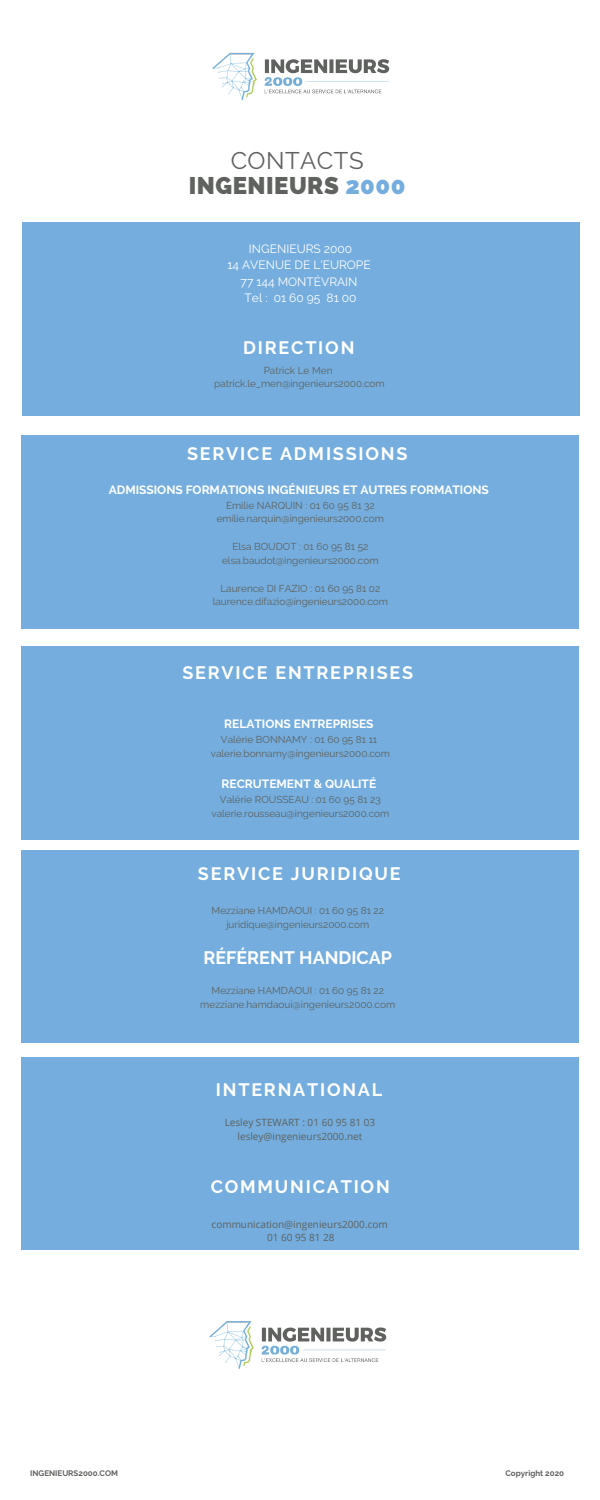
<style>
.page{position:relative;width:600px;height:1500px;background:#fff}
.page>*{position:absolute;margin:0;border:0;box-sizing:border-box;transform-origin:0 0}
.t1{font:800 24px "Raleway";letter-spacing:.02em;color:#5f625e}
.t2{font:24px "Raleway";letter-spacing:.02em;color:#5f625e}
.t3{font:700 18px "Raleway";letter-spacing:.1em;color:#fff}
.t4{font:700 18px "Raleway";color:#fff}
.t5{font:700 12px "Raleway";color:#fff}
.t6{font:12px "Raleway";color:#fff}
.t7{font:10px "Raleway";color:#5f625e}
.t8{font:10px "Open Sans";color:#5f625e}
.t9{font:700 8px "Raleway";color:#5f625e}
.s1{color:#74adde}
</style>
<div class="page">
<div style="left:22px;top:223px;width:557px;height:192px;background:#74adde"></div>
<div style="left:21px;top:436px;width:557px;height:192px;background:#74adde"></div>
<div style="left:21px;top:646px;width:558px;height:193px;background:#74adde"></div>
<div style="left:21px;top:850px;width:558px;height:193px;background:#74adde"></div>
<div style="left:21px;top:1057px;width:558px;height:193px;background:#74adde"></div>
<img style="left:212px;top:52px;width:178px;height:49px">
<img style="left:209px;top:1321px;width:178px;height:48px">
<p class="t2" style="left:231px;top:147px;width:134px">CONTACTS</p>
<p class="t1" style="left:189px;top:171px;width:218px">INGENIEURS <span class="s1">2000</span></p>
<p class="t6" style="left:249px;top:241px;width:105px">INGENIEURS 2000</p>
<p class="t6" style="left:227px;top:258px;width:145px">14 AVENUE DE L'EUROPE</p>
<p class="t6" style="left:241px;top:274px;width:118px">77 144 MONTÉVRAIN</p>
<p class="t6" style="left:245px;top:291px;width:113px">Tel : 01 60 95 81 00</p>
<p class="t3" style="left:243px;top:338px;width:113px">DIRECTION</p>
<p class="t7" style="left:264px;top:364px;width:70px">Patrick Le Men</p>
<p class="t7" style="left:214px;top:378px;width:172px">patrick.le_men@ingenieurs2000.com</p>
<p class="t3" style="left:187px;top:443px;width:222px">SERVICE ADMISSIONS</p>
<p class="t5" style="left:109px;top:483px;width:382px">ADMISSIONS FORMATIONS INGÉNIEURS ET AUTRES FORMATIONS</p>
<p class="t7" style="left:226px;top:499px;width:150px">Emilie NARQUIN : 01 60 95 81 32</p>
<p class="t7" style="left:217px;top:513px;width:169px">emilie.narquin@ingenieurs2000.com</p>
<p class="t7" style="left:232px;top:541px;width:137px">Elsa BOUDOT : 01 60 95 81 52</p>
<p class="t7" style="left:222px;top:555px;width:158px">elsa.baudot@ingenieurs2000.com</p>
<p class="t7" style="left:220px;top:582px;width:161px">Laurence DI FAZIO : 01 60 95 81 02</p>
<p class="t7" style="left:213px;top:596px;width:177px">laurence.difazio@ingenieurs2000.com</p>
<p class="t3" style="left:182px;top:662px;width:232px">SERVICE ENTREPRISES</p>
<p class="t5" style="left:224px;top:717px;width:151px">RELATIONS ENTREPRISES</p>
<p class="t7" style="left:221px;top:734px;width:158px">Valérie BONNAMY : 01 60 95 81 11</p>
<p class="t7" style="left:211px;top:748px;width:181px">valerie.bonnamy@ingenieurs2000.com</p>
<p class="t5" style="left:222px;top:777px;width:156px">RECRUTEMENT &amp; QUALITÉ</p>
<p class="t7" style="left:220px;top:794px;width:162px">Valérie ROUSSEAU : 01 60 95 81 23</p>
<p class="t7" style="left:211px;top:808px;width:179px">valerie.rousseau@ingenieurs2000.com</p>
<p class="t3" style="left:198px;top:864px;width:204px">SERVICE JURIDIQUE</p>
<p class="t7" style="left:212px;top:904px;width:174px">Mezziane HAMDAOUI : 01 60 95 81 22</p>
<p class="t7" style="left:226px;top:918px;width:144px">juridique@ingenieurs2000.com</p>
<p class="t4" style="left:203px;top:947px;width:190px">RÉFÉRENT HANDICAP</p>
<p class="t7" style="left:212px;top:985px;width:174px">Mezziane HAMDAOUI : 01 60 95 81 22</p>
<p class="t7" style="left:200px;top:999px;width:196px">mezziane.hamdaoui@ingenieurs2000.com</p>
<p class="t3" style="left:216px;top:1079px;width:168px">INTERNATIONAL</p>
<p class="t8" style="left:225px;top:1116px;width:152px">Lesley STEWART : 01 60 95 81 03</p>
<p class="t8" style="left:238px;top:1129px;width:126px">lesley@ingenieurs2000.net</p>
<p class="t3" style="left:211px;top:1176px;width:181px">COMMUNICATION</p>
<p class="t8" style="left:212px;top:1217px;width:178px">communication@ingenieurs2000.com</p>
<p class="t8" style="left:267px;top:1230px;width:69px">01 60 95 81 28</p>
<p class="t9" style="left:30px;top:1469px;width:89px">INGENIEURS2000.COM</p>
<p class="t9" style="left:505px;top:1469px;width:60px">Copyright 2020</p>
</div>
